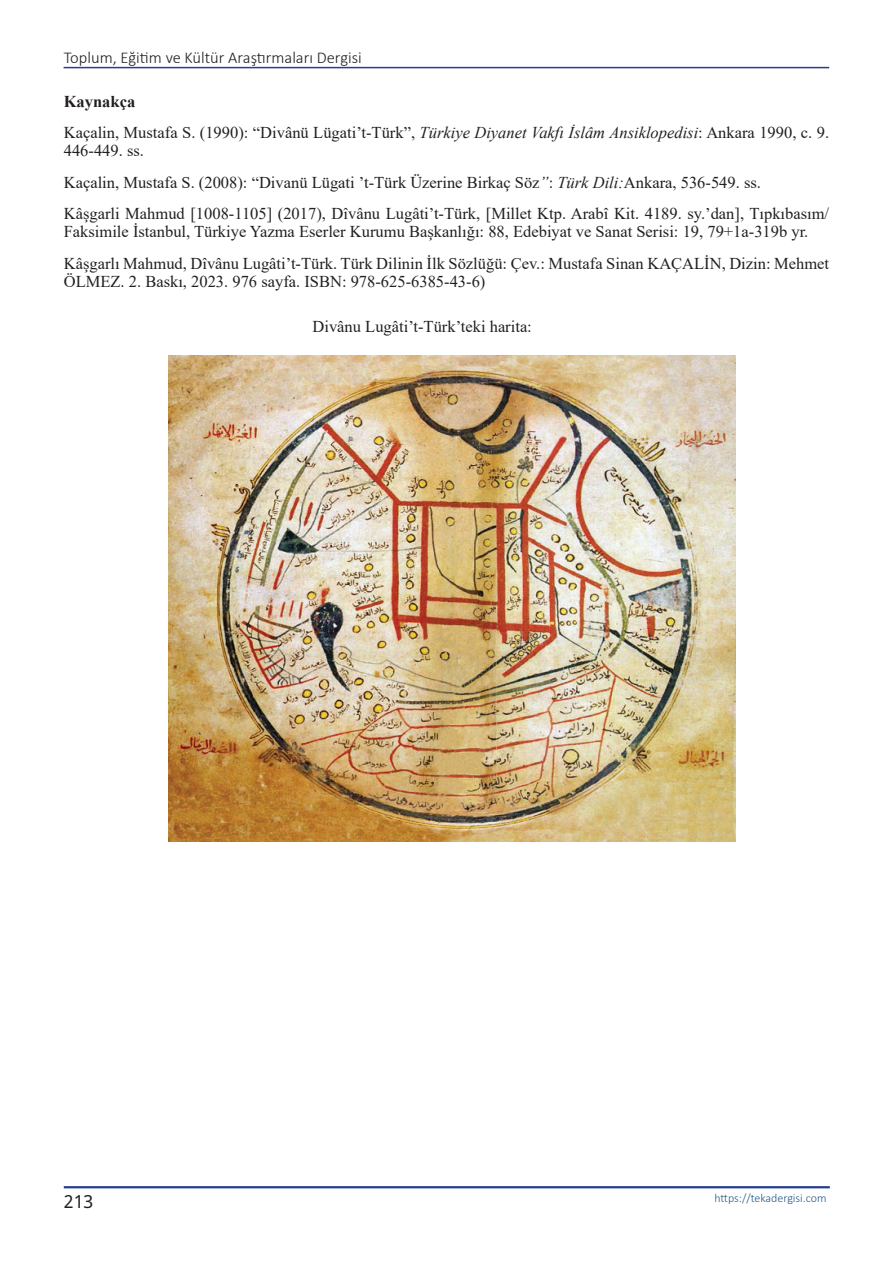
<style>
.page{position:relative;width:893px;height:1263px;background:#fff}
.page>*{position:absolute;margin:0;border:0;box-sizing:border-box;transform-origin:0 0}
.t1{font:18px "Noto Sans";color:#231f20}
.t2{font:16.5px/31.3px "Times New Roman";color:#231f20}
.t3{font:300 16.5px "Calibri";color:#231f20}
.t4{font:300 12px "Calibri";color:#235a8a}
.s1{font-weight:700}
.s2{font-style:italic}
</style>
<div class="page">
<hr style="left:64px;top:67px;width:765px;height:1px;background:#253f8e">
<hr style="left:64px;top:1186px;width:766px;height:2px;background:#253f8e">
<img style="left:169px;top:355px;width:566px;height:486px">
<p class="t3" style="left:64px;top:48px;width:300px">Toplum, Eğitim ve Kültür Araştırmaları Dergisi</p>
<p class="t2" style="left:64px;top:85px;width:767px"><span class="s1">Kaynakça<br></span>Kaçalin, Mustafa S. (1990): “Divânü Lügati’t-Türk”, <span class="s2">Türkiye Diyanet Vakfı İslâm Ansiklopedisi</span>: Ankara 1990, c. 9.</p>
<p class="t2" style="left:64px;top:135px;width:767px">446-449. ss.<br>Kaçalin, Mustafa S. (2008): “Divanü Lügati ’t-Türk Üzerine Birkaç Söz<span class="s2">”</span>: <span class="s2">Türk Dili:</span>Ankara, 536-549. ss.<br>Kâşgarli Mahmud [1008-1105] (2017), Dîvânu Lugâti’t-Türk, [Millet Ktp. Arabî Kit. 4189. sy.’dan], Tıpkıbasım/</p>
<p class="t2" style="left:64px;top:216px;width:767px">Faksimile İstanbul, Türkiye Yazma Eserler Kurumu Başkanlığı: 88, Edebiyat ve Sanat Serisi: 19, 79+1a-319b yr.<br>Kâşgarlı Mahmud, Dîvânu Lugâti’t-Türk. Türk Dilinin İlk Sözlüğü: Çev.: Mustafa Sinan KAÇALİN, Dizin: Mehmet</p>
<p class="t2" style="left:64px;top:265px;width:423px">ÖLMEZ. 2. Baskı, 2023. 976 sayfa. ISBN: 978-625-6385-43-6)</p>
<p class="t2" style="left:313px;top:310px;width:221px">Divânu Lugâti’t-Türk’teki harita:</p>
<p class="t1" style="left:64px;top:1189px;width:31px">213</p>
<p class="t4" style="left:714px;top:1190px;width:114px">https://tekadergisi.com</p>
</div>
